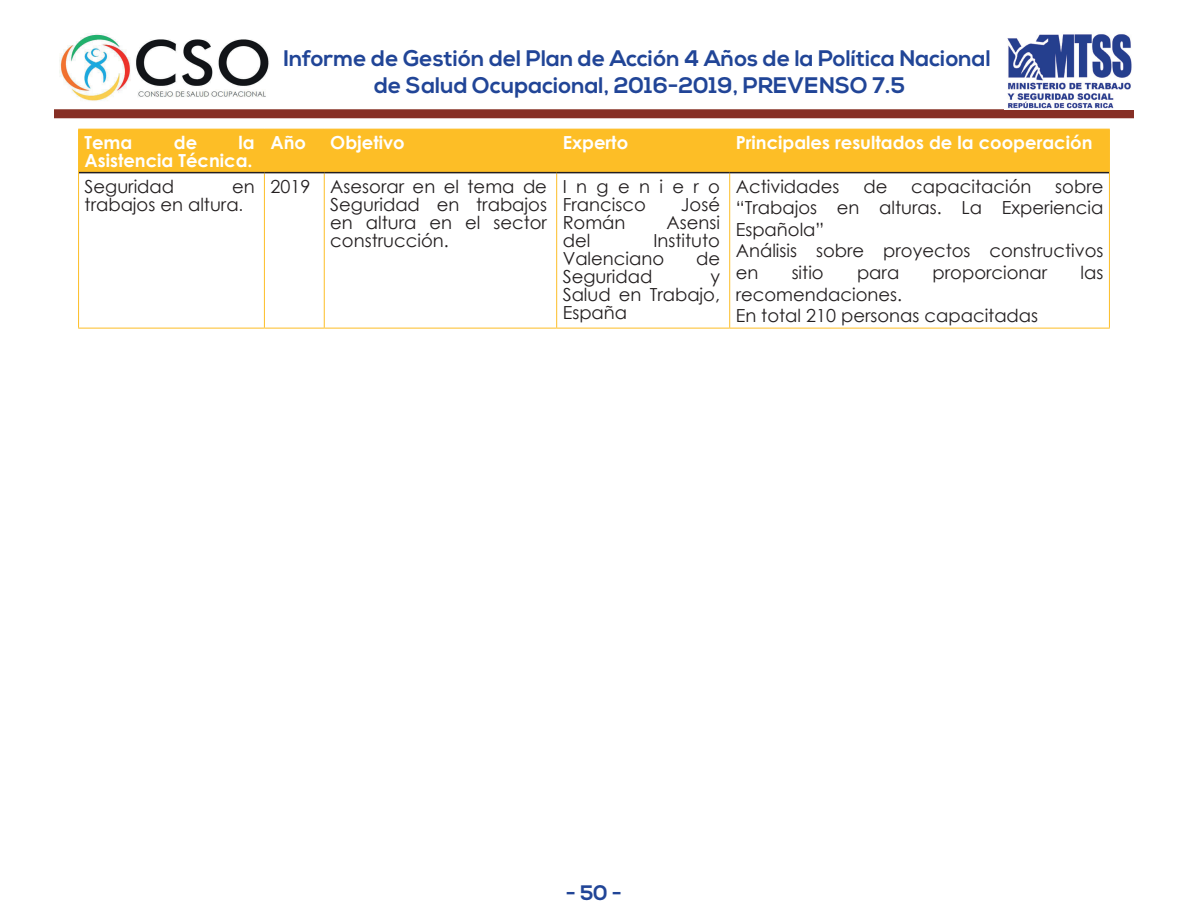
<style>
.page{position:relative;width:1188px;height:918px;background:#fff}
.page>*{position:absolute;margin:0;border:0;box-sizing:border-box;transform-origin:0 0}
.t1{font:700 22.5px/27px "Nexa";color:#214597;text-align:center}
.t2{font:700 21px "Nexa";color:#214597}
.t3{font:18px/18px "Century Gothic";color:#231f20}
.t4{font:700 18px/18px "Century Gothic";color:#fff;text-align:right}
.t5{font:18px/18px "Century Gothic";letter-spacing:.26em;color:#231f20}
.s1{font-family:"Times New Roman"}
</style>
<div class="page">
<img style="left:59px;top:33px;width:210px;height:68px">
<div style="left:54px;top:109px;width:1080px;height:9px;background:#862f25"></div>
<img style="left:1007px;top:34px;width:125px;height:75px">
<div style="left:79px;top:130px;width:1030px;height:42px;background:#fdbe26"></div>
<hr style="left:78px;top:129px;width:186px;height:1px;background:#fdbe26">
<hr style="left:78px;top:130px;width:1px;height:43px;background:#fdbe26">
<hr style="left:264px;top:129px;width:60px;height:1px;background:#fdbe26">
<hr style="left:264px;top:130px;width:1px;height:42px;background:#fdbe26">
<hr style="left:324px;top:129px;width:233px;height:1px;background:#fdbe26">
<hr style="left:324px;top:130px;width:1px;height:42px;background:#fdbe26">
<hr style="left:557px;top:129px;width:173px;height:1px;background:#fdbe26">
<hr style="left:556px;top:130px;width:1px;height:42px;background:#fdbe26">
<hr style="left:730px;top:129px;width:380px;height:1px;background:#fdbe26">
<hr style="left:729px;top:130px;width:1px;height:42px;background:#fdbe26">
<hr style="left:1109px;top:130px;width:1px;height:43px;background:#fdbe26">
<hr style="left:78px;top:173px;width:1px;height:155px;background:#fdbe26">
<hr style="left:264px;top:173px;width:1px;height:155px;background:#fdbe26">
<hr style="left:324px;top:173px;width:1px;height:155px;background:#fdbe26">
<hr style="left:556px;top:173px;width:1px;height:155px;background:#fdbe26">
<hr style="left:729px;top:173px;width:1px;height:155px;background:#fdbe26">
<hr style="left:1109px;top:173px;width:1px;height:155px;background:#fdbe26">
<hr style="left:78px;top:328px;width:186px;height:1px;background:#fdbe26">
<hr style="left:264px;top:328px;width:60px;height:1px;background:#fdbe26">
<hr style="left:324px;top:328px;width:233px;height:1px;background:#fdbe26">
<hr style="left:557px;top:328px;width:173px;height:1px;background:#fdbe26">
<hr style="left:730px;top:328px;width:380px;height:1px;background:#fdbe26">
<hr style="left:79px;top:172px;width:185px;height:1px;background:#231f20">
<hr style="left:264px;top:172px;width:60px;height:1px;background:#231f20">
<hr style="left:324px;top:172px;width:233px;height:1px;background:#231f20">
<hr style="left:557px;top:172px;width:173px;height:1px;background:#231f20">
<hr style="left:730px;top:172px;width:379px;height:1px;background:#231f20">
<p class="t1" style="left:284px;top:45px;width:709px">Informe de Gestión del Plan de Acción 4 Años de la Política Nacional de Salud Ocupacional, 2016-2019, PREVENSO 7.5</p>
<p class="t4" style="left:85px;top:132px;width:172px">la<br>Asistencia Técnica.</p>
<p class="t4" style="left:270px;top:132px;width:37px">Año</p>
<p class="t4" style="left:330px;top:132px;width:76px">Objetivo</p>
<p class="t4" style="left:563px;top:132px;width:67px">Experto</p>
<p class="t4" style="left:736px;top:132px;width:358px">Principales resultados de la cooperación</p>
<p class="t3" style="left:85px;top:177px;width:91px">Seguridad</p>
<p class="t4" style="left:85px;top:132px;width:49px">Tema</p>
<p class="t4" style="left:174px;top:132px;width:25px">de</p>
<p class="t3" style="left:736px;top:177px;width:105px">Actividades</p>
<p class="t3" style="left:863px;top:177px;width:26px">de</p>
<p class="t3" style="left:911px;top:177px;width:122px">capacitación</p>
<p class="t3" style="left:85px;top:177px;width:172px;text-indent:147px">en trabajos en altura<span class="s1">.</span></p>
<p class="t3" style="left:330px;top:177px;width:218px;text-align:justify;text-indent:-60px">2019 Asesorar en el tema de Seguridad en trabajos en altura en el sector construcción.</p>
<p class="t5" style="left:563px;top:177px;width:159px">Ingeniero<br>Francisco</p>
<p class="t3" style="left:736px;top:175px;width:369px;line-height:21.6px;text-indent:320px">sobre “Trabajos en alturas. La Experiencia<br>Española”<br>Análisis sobre proyectos constructivos en</p>
<p class="t3" style="left:681px;top:195px;width:41px">José</p>
<p class="t3" style="left:563px;top:213px;width:64px">Román</p>
<p class="t3" style="left:667px;top:213px;width:55px">Asensi</p>
<p class="t3" style="left:563px;top:231px;width:29px">del</p>
<p class="t3" style="left:563px;top:231px;width:159px;text-indent:91px">Instituto<br>Valenciano</p>
<p class="t3" style="left:696px;top:249px;width:26px">de</p>
<p class="t3" style="left:792px;top:263px;width:34px">sitio</p>
<p class="t3" style="left:857px;top:263px;width:44px">para</p>
<p class="t3" style="left:933px;top:263px;width:116px">proporcionar</p>
<p class="t3" style="left:1081px;top:263px;width:24px">las</p>
<p class="t3" style="left:736px;top:283px;width:304px;line-height:21.6px">recomendaciones.<br>En total 210 personas capacitadas</p>
<p class="t3" style="left:563px;top:267px;width:91px">Seguridad</p>
<p class="t3" style="left:563px;top:267px;width:159px;text-align:justify;text-indent:148px">y Salud en Trabajo, España</p>
<p class="t2" style="left:566px;top:880px;width:57px">- 50 -</p>
</div>
